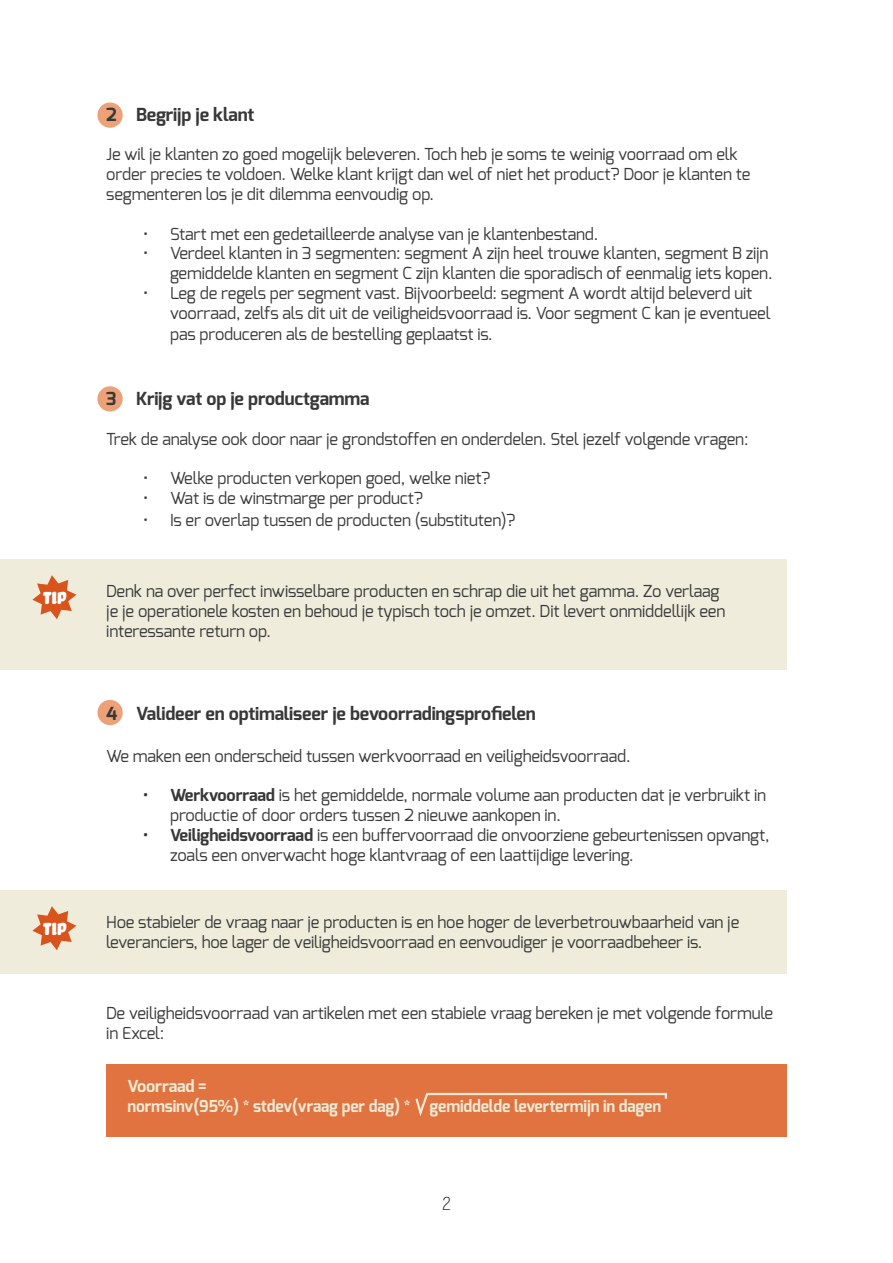
<style>
.page{position:relative;width:893px;height:1263px;background:#fff}
.page>*{position:absolute;margin:0;border:0;box-sizing:border-box;transform-origin:0 0}
.t1{font:22.5px "Bello Caps Pro";color:#fff}
.t2{font:700 18px "Exo";letter-spacing:-.01em;color:#383839}
.t3{font:18px "Letter Gothic Std";color:#231f20}
.t4{font:16.5px/19.8px "Exo";letter-spacing:-.01em;color:#383839}
.t5{font:700 16.5px/19.8px "Exo";letter-spacing:-.01em;color:#ece9d4}
.s1{font-weight:700}
</style>
<div class="page">
<div style="left:97px;top:102px;width:26px;height:26px;background:#eca179;border-radius:50%"></div>
<div style="left:97px;top:386px;width:26px;height:25px;background:#eca179;border-radius:50%"></div>
<div style="left:97px;top:700px;width:26px;height:25px;background:#eca179;border-radius:50%"></div>
<div style="left:0;top:559px;width:787px;height:111px;background:#efecdb"></div>
<div style="left:0;top:890px;width:787px;height:84px;background:#efecdb"></div>
<div style="left:106px;top:1064px;width:681px;height:72px;background:#e0733f"></div>
<svg style="left:32px;top:575px;width:44px;height:44px"></svg>
<svg style="left:32px;top:906px;width:44px;height:44px"></svg>
<svg style="left:415px;top:1092px;width:252px;height:25px"></svg>
<h1 class="t1" style="left:42px;top:584px;width:25px">tip</h1>
<h1 class="t1" style="left:42px;top:915px;width:25px">tip</h1>
<p class="t2" style="left:106px;top:103px;width:149px">2 Begrijp je klant</p>
<p class="t4" style="left:106px;top:144px;width:646px">Je wil je klanten zo goed mogelijk beleveren. Toch heb je soms te weinig voorraad om elk order precies te voldoen. Welke klant krijgt dan wel of niet het product? Door je klanten te segmenteren los je dit dilemma eenvoudig op.</p>
<p class="t4" style="left:143px;top:224px;width:457px">• Start met een gedetailleerde analyse van je klantenbestand.</p>
<p class="t4" style="left:143px;top:243px;width:631px;text-align:right">• Verdeel klanten in 3 segmenten: segment A zijn heel trouwe klanten, segment B zijn gemiddelde klanten en segment C zijn klanten die sporadisch of eenmalig iets kopen.</p>
<p class="t4" style="left:170px;top:283px;width:602px;text-indent:-27px">• Leg de regels per segment vast. Bijvoorbeeld: segment A wordt altijd beleverd uit voorraad, zelfs als dit uit de veiligheidsvoorraad is. Voor segment C kan je eventueel</p>
<p class="t4" style="left:170px;top:324px;width:324px">pas produceren als de bestelling geplaatst is.</p>
<p class="t2" style="left:106px;top:387px;width:265px">3 Krijg vat op je productgamma</p>
<p class="t4" style="left:106px;top:429px;width:644px">Trek de analyse ook door naar je grondstoffen en onderdelen. Stel jezelf volgende vragen:</p>
<p class="t4" style="left:143px;top:468px;width:349px">• Welke producten verkopen goed, welke niet?</p>
<p class="t4" style="left:143px;top:488px;width:281px">• Wat is de winstmarge per product?</p>
<p class="t4" style="left:143px;top:510px;width:374px">• Is er overlap tussen de producten (substituten)?</p>
<p class="t4" style="left:106px;top:581px;width:621px">Denk na over perfect inwisselbare producten en schrap die uit het gamma. Zo verlaag je je operationele kosten en behoud je typisch toch je omzet. Dit levert onmiddellijk een interessante return op.</p>
<p class="t2" style="left:106px;top:702px;width:431px">4 Valideer en optimaliseer je bevoorradingsprofielen</p>
<p class="t4" style="left:106px;top:746px;width:526px">We maken een onderscheid tussen werkvoorraad en veiligheidsvoorraad.</p>
<p class="t4" style="left:170px;top:785px;width:597px;text-indent:-27px"><span class="s1">• Werkvoorraad</span> is het gemiddelde, normale volume aan producten dat je verbruikt in productie of door orders tussen 2 nieuwe aankopen in.</p>
<p class="t4" style="left:170px;top:825px;width:601px;text-indent:-27px"><span class="s1">• Veiligheidsvoorraad</span> is een buffervoorraad die onvoorziene gebeurtenissen opvangt, zoals een onverwacht hoge klantvraag of een laattijdige levering.</p>
<p class="t4" style="left:106px;top:912px;width:635px">Hoe stabieler de vraag naar je producten is en hoe hoger de leverbetrouwbaarheid van je leveranciers, hoe lager de veiligheidsvoorraad en eenvoudiger je voorraadbeheer is.</p>
<p class="t4" style="left:106px;top:1003px;width:668px">De veiligheidsvoorraad van artikelen met een stabiele vraag bereken je met volgende formule in Excel:</p>
<p class="t5" style="left:128px;top:1076px;width:535px">Voorraad =<br>normsinv(95%) * stdev(vraag per dag) * gemiddelde levertermijn in dagen</p>
<p class="t3" style="left:441px;top:1193px;width:12px">2</p>
</div>
